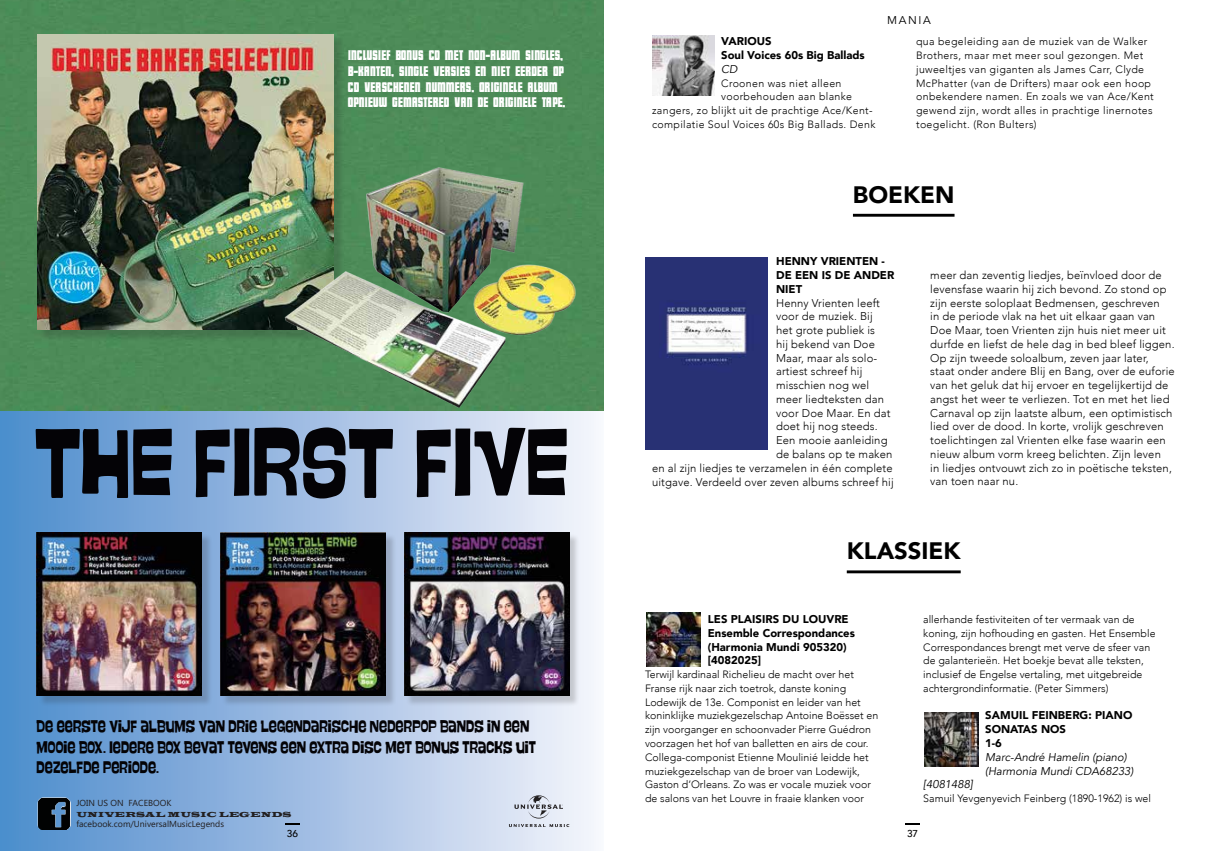
<style>
.page{position:relative;width:1205px;height:851px;background:#fff}
.page>*{position:absolute;margin:0;border:0;box-sizing:border-box;transform-origin:0 0}
.t1{font:98.25px "Swung Note W01";color:#040306}
.t2{font:900 23.75px "Avenir";color:#000}
.t3{font:17.12px/20.5px "Swung Note W01";color:#040306}
.t4{font:13.12px/15.8px "DXS Hess Neobold";color:#fff}
.t5{font:300 11.25px/13.8px "Avenir";letter-spacing:.01em;color:#000}
.t6{font:900 11.25px/13.8px "Avenir";color:#000}
.t7{font:italic 11.25px/13.8px "Avenir";color:#000}
.t8{font:11.25px "Avenir";letter-spacing:.15em;color:#000}
.t9{font:300 10.62px/13.8px "Avenir";color:#000}
.t10{font:300 10.62px/13.8px "Avenir";letter-spacing:.03em;color:#000}
.t11{font:500 10px "Avenir";color:#000}
.t12{font:8.75px "Microsoft Phags Pa";color:#221f20}
.t13{font:7.5px "Latin Wide";color:#221f20}
</style>
<div class="page">
<div style="left:0;top:411px;width:604px;height:439px;background:linear-gradient(to right,#4b89ca,#f5f3fc)"></div>
<div style="left:0;top:0;width:604px;height:411px;background:#4d8b58"></div>
<div style="left:38px;top:534px;width:174px;height:172px;background:#221f20;opacity:.2"></div>
<img style="left:37px;top:532px;width:164px;height:163px">
<div style="left:222px;top:534px;width:174px;height:172px;background:#221f20;opacity:.2"></div>
<img style="left:220px;top:532px;width:165px;height:163px">
<div style="left:406px;top:534px;width:174px;height:172px;background:#221f20;opacity:.2"></div>
<img style="left:404px;top:532px;width:165px;height:163px">
<div style="left:39px;top:36px;width:306px;height:305px;background:#221f20;opacity:.2"></div>
<img style="left:38px;top:34px;width:295px;height:296px">
<img style="left:281px;top:164px;width:299px;height:246px">
<svg style="left:509px;top:795px;width:60px;height:32px;background:#cbd0db"></svg>
<img style="left:37px;top:797px;width:34px;height:32px">
<img style="left:652px;top:35px;width:62px;height:61px">
<hr style="left:853px;top:214px;width:101px;height:3px;background:#000">
<img style="left:645px;top:257px;width:122px;height:192px">
<hr style="left:847px;top:570px;width:113px;height:3px;background:#000">
<img style="left:647px;top:612px;width:54px;height:54px">
<img style="left:924px;top:712px;width:54px;height:54px">
<svg style="left:285px;top:822px;width:14px;height:2px"></svg>
<svg style="left:905px;top:823px;width:14px;height:1px"></svg>
<p class="t4" style="left:348px;top:47px;width:219px">INCLUSIEF BONUS CD MET NON-ALBUM SINGLES, B-KANTEN, SINGLE VERSIES EN NIET EERDER OP CD VERSCHENEN NUMMERS. ORIGINELE ALBUM OPNIEUW GEMASTERED VAN DE ORIGINELE TAPE.</p>
<h1 class="t1" style="left:34px;top:403px;width:536px">THE FIRST FIVE</h1>
<p class="t6" style="left:721px;top:34px;width:145px">VARIOUS<br>Soul Voices 60s Big Ballads</p>
<p class="t7" style="left:721px;top:62px;width:18px">CD</p>
<p class="t10" style="left:721px;top:76px;width:122px">Croonen was niet alleen</p>
<p class="t10" style="left:721px;top:90px;width:132px">voorbehouden aan blanke</p>
<p class="t10" style="left:652px;top:103px;width:222px">zangers, zo blijkt uit de prachtige Ace/Kent-</p>
<p class="t10" style="left:652px;top:117px;width:225px">compilatie Soul Voices 60s Big Ballads. Denk</p>
<p class="t8" style="left:887px;top:13px;width:45px">MANIA</p>
<p class="t10" style="left:916px;top:35px;width:239px">qua begeleiding aan de muziek van de Walker Brothers, maar met meer soul gezongen. Met juweeltjes van giganten als James Carr, Clyde McPhatter (van de Drifters) maar ook een hoop onbekendere namen. En zoals we van Ace/Kent gewend zijn, wordt alles in prachtige linernotes toegelicht. (Ron Bulters)</p>
<h2 class="t2" style="left:853px;top:174px;width:103px">BOEKEN</h2>
<p class="t6" style="left:776px;top:254px;width:120px">HENNY VRIENTEN -<br>DE EEN IS DE ANDER<br>NIET</p>
<p class="t5" style="left:776px;top:296px;width:105px">Henny Vrienten leeft</p>
<p class="t5" style="left:776px;top:309px;width:98px">voor de muziek. Bij</p>
<p class="t5" style="left:776px;top:323px;width:100px">het grote publiek is</p>
<p class="t5" style="left:776px;top:337px;width:100px">hij bekend van Doe</p>
<p class="t5" style="left:776px;top:351px;width:103px">Maar, maar als solo-</p>
<p class="t5" style="left:776px;top:364px;width:88px">artiest schreef hij</p>
<p class="t5" style="left:776px;top:378px;width:95px">misschien nog wel</p>
<p class="t5" style="left:776px;top:392px;width:109px">meer liedteksten dan</p>
<p class="t5" style="left:776px;top:406px;width:116px">voor Doe Maar. En dat</p>
<p class="t5" style="left:776px;top:419px;width:103px">doet hij nog steeds.</p>
<p class="t5" style="left:776px;top:433px;width:113px">Een mooie aanleiding</p>
<p class="t5" style="left:776px;top:447px;width:118px">de balans op te maken</p>
<p class="t5" style="left:652px;top:461px;width:242px">en al zijn liedjes te verzamelen in één complete</p>
<p class="t5" style="left:652px;top:474px;width:243px">uitgave. Verdeeld over zeven albums schreef hij</p>
<p class="t5" style="left:930px;top:268px;width:246px">meer dan zeventig liedjes, beïnvloed door de levensfase waarin hij zich bevond. Zo stond op zijn eerste soloplaat Bedmensen, geschreven<br>in de periode vlak na het uit elkaar gaan van Doe Maar, toen Vrienten zijn huis niet meer uit durfde en liefst de hele dag in bed bleef liggen.<br>Op zijn tweede soloalbum, zeven jaar later, staat onder andere Blij en Bang, over de euforie van het geluk dat hij ervoer en tegelijkertijd de angst het weer te verliezen. Tot en met het lied Carnaval op zijn laatste album, een optimistisch lied over de dood. In korte, vrolijk geschreven toelichtingen zal Vrienten elke fase waarin een nieuw album vorm kreeg belichten. Zijn leven<br>in liedjes ontvouwt zich zo in poëtische teksten, van toen naar nu.</p>
<h2 class="t2" style="left:847px;top:530px;width:115px">KLASSIEK</h2>
<p class="t9" style="left:923px;top:612px;width:234px">allerhande festiviteiten of ter vermaak van de koning, zijn hofhouding en gasten. Het Ensemble Correspondances brengt met verve de sfeer van de galanterieën. Het boekje bevat alle teksten, inclusief de Engelse vertaling, met uitgebreide achtergrondinformatie. (Peter Simmers)</p>
<p class="t6" style="left:985px;top:708px;width:149px">SAMUIL FEINBERG: PIANO<br>SONATAS NOS<br>1-6</p>
<p class="t7" style="left:985px;top:750px;width:150px">Marc-André Hamelin (piano) (Harmonia Mundi CDA68233)</p>
<p class="t7" style="left:923px;top:777px;width:51px">[4081488]</p>
<p class="t9" style="left:923px;top:791px;width:229px">Samuil Yevgenyevich Feinberg (1890-1962) is wel</p>
<p class="t6" style="left:708px;top:612px;width:149px">LES PLAISIRS DU LOUVRE<br>Ensemble Correspondances (Harmonia Mundi 905320) [4082025]</p>
<p class="t9" style="left:645px;top:667px;width:235px">Terwijl kardinaal Richelieu de macht over het Franse rijk naar zich toetrok, danste koning Lodewijk de 13e. Componist en leider van het koninklijke muziekgezelschap Antoine Boësset en zijn voorganger en schoonvader Pierre Guédron voorzagen het hof van balletten en airs de cour.<br>Collega-componist Etienne Moulinié leidde het muziekgezelschap van de broer van Lodewijk, Gaston d’Orleans. Zo was er vocale muziek voor de salons van het Louvre in fraaie klanken voor</p>
<h3 class="t3" style="left:37px;top:715px;width:501px">DE EERSTE VIJF ALBUMS VAN DRIE LEGENDARISCHE NEDERPOP BANDS IN EEN<br>MOOIE BOX. IEDERE BOX BEVAT TEVENS EEN EXTRA DISC MET BONUS TRACKS UIT<br>DEZELFDE PERIODE.</h3>
<p class="t12" style="left:76px;top:797px;width:97px">JOIN US ON FACEBOOK</p>
<p class="t13" style="left:76px;top:809px;width:217px">UNIVERSAL MUSIC LEGENDS</p>
<p class="t12" style="left:76px;top:818px;width:149px">facebook.com/UniversalMusicLegends</p>
<p class="t11" style="left:287px;top:824px;width:13px">36</p>
<p class="t11" style="left:907px;top:824px;width:13px">37</p>
</div>
